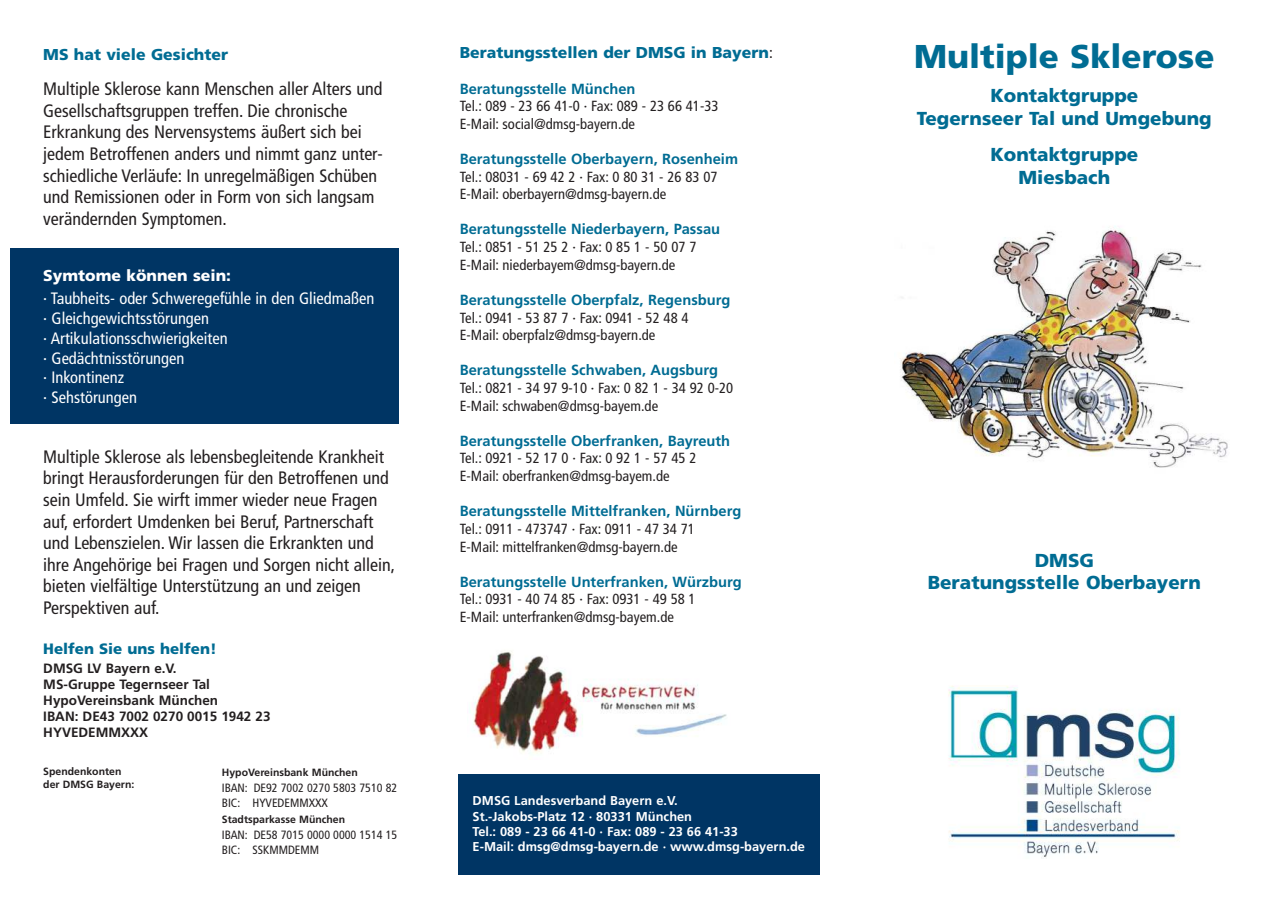
<style>
.page{position:relative;width:1287px;height:918px;background:#fff}
.page>*{position:absolute;margin:0;border:0;box-sizing:border-box;transform-origin:0 0}
.t1{font:900 33px "Frutiger";color:#006c93}
.t2{font:900 18.75px/22.5px "Frutiger";color:#006c93;text-align:center}
.t3{font:condensed 18px/21.6px "Frutiger";color:#231f20}
.t4{font:condensed 16.5px/19.8px "Frutiger";color:#fff}
.t5{font:900 15.75px "Frutiger";color:#006c93}
.t6{font:900 15.75px "Frutiger";color:#fff}
.t7{font:900 15px "Frutiger";color:#006c93}
.t8{font:condensed 14.7px/17.5px "Frutiger";color:#231f20}
.t9{font:700 14.7px "Frutiger";color:#006c93}
.t10{font:700 13.5px/16.2px "Frutiger";color:#231f20}
.t11{font:700 12.9px/15.5px "Frutiger";color:#fff}
.t12{font:condensed 12px/15px "Frutiger";color:#231f20}
.t13{font:700 10.5px/12.6px "Frutiger";color:#231f20}
.s1{font-weight:400;font-stretch:condensed;color:#231f20}
</style>
<div class="page">
<img style="left:900px;top:226px;width:328px;height:242px">
<img style="left:948px;top:686px;width:232px;height:172px">
<div style="left:10px;top:249px;width:389px;height:175px;background:#003564"></div>
<div style="left:458px;top:775px;width:362px;height:100px;background:#003564"></div>
<img style="left:473px;top:651px;width:254px;height:103px">
<p class="t5" style="left:43px;top:48px;width:186px">MS hat viele Gesichter</p>
<p class="t3" style="left:43px;top:80px;width:341px">Multiple Sklerose kann Menschen aller Alters und Gesellschaftsgruppen treffen. Die chronische Erkrankung des Nervensystems äußert sich bei jedem Betroffenen anders und nimmt ganz unter&shy;schiedliche Verläufe: In unregelmäßigen Schüben und Remissionen oder in Form von sich langsam verändernden Symptomen.</p>
<p class="t6" style="left:43px;top:269px;width:189px">Symtome können sein:</p>
<p class="t4" style="left:43px;top:290px;width:333px">· Taubheits- oder Schweregefühle in den Gliedmaßen · Gleichgewichtsstörungen<br>· Artikulationsschwierigkeiten<br>· Gedächtnisstörungen<br>· Inkontinenz<br>· Sehstörungen</p>
<p class="t3" style="left:43px;top:447px;width:353px">Multiple Sklerose als lebensbegleitende Krankheit bringt Herausforderungen für den Betroffenen und sein Umfeld. Sie wirft immer wieder neue Fragen auf, erfordert Umdenken bei Beruf, Partnerschaft und Lebenszielen. Wir lassen die Erkrankten und ihre Angehörige bei Fragen und Sorgen nicht allein, bieten vielfältige Unterstützung an und zeigen Perspektiven auf.</p>
<p class="t7" style="left:43px;top:643px;width:175px">Helfen Sie uns helfen!</p>
<p class="t10" style="left:43px;top:661px;width:229px">DMSG LV Bayern e.V.<br>MS-Gruppe Tegernseer Tal<br>HypoVereinsbank München<br>IBAN: DE43 7002 0270 0015 1942 23<br>HYVEDEMMXXX</p>
<p class="t13" style="left:43px;top:766px;width:93px">Spendenkonten der DMSG Bayern:</p>
<p class="t13" style="left:222px;top:767px;width:137px">HypoVereinsbank München</p>
<p class="t12" style="left:222px;top:782px;width:177px">IBAN: DE92 7002 0270 5803 7510 82<br>BIC: HYVEDEMMXXX</p>
<p class="t13" style="left:222px;top:814px;width:125px">Stadtsparkasse München</p>
<p class="t12" style="left:222px;top:828px;width:177px">IBAN: DE58 7015 0000 0000 1514 15<br>BIC: SSKMMDEMM</p>
<p class="t5" style="left:460px;top:46px;width:315px">Beratungsstellen der DMSG in Bayern<span class="s1">:</span></p>
<p class="t9" style="left:460px;top:82px;width:177px">Beratungsstelle München</p>
<p class="t8" style="left:460px;top:98px;width:260px">Tel.: 089 - 23 66 41-0 · Fax: 089 - 23 66 41-33<br>E-Mail: social@dmsg-bayern.de</p>
<p class="t9" style="left:460px;top:153px;width:280px">Beratungsstelle Oberbayern, Rosenheim</p>
<p class="t8" style="left:460px;top:169px;width:259px">Tel.: 08031 - 69 42 2 · Fax: 0 80 31 - 26 83 07<br>E-Mail: oberbayern@dmsg-bayern.de</p>
<p class="t9" style="left:460px;top:223px;width:262px">Beratungsstelle Niederbayern, Passau</p>
<p class="t8" style="left:460px;top:239px;width:238px">Tel.: 0851 - 51 25 2 · Fax: 0 85 1 - 50 07 7<br>E-Mail: niederbayem@dmsg-bayern.de</p>
<p class="t9" style="left:460px;top:294px;width:272px">Beratungsstelle Oberpfalz, Regensburg</p>
<p class="t8" style="left:460px;top:310px;width:230px">Tel.: 0941 - 53 87 7 · Fax: 0941 - 52 48 4<br>E-Mail: oberpfalz@dmsg-bayern.de</p>
<p class="t9" style="left:460px;top:364px;width:260px">Beratungsstelle Schwaben, Augsburg</p>
<p class="t8" style="left:460px;top:380px;width:275px">Tel.: 0821 - 34 97 9-10 · Fax: 0 82 1 - 34 92 0-20<br>E-Mail: schwaben@dmsg-bayem.de</p>
<p class="t9" style="left:460px;top:435px;width:272px">Beratungsstelle Oberfranken, Bayreuth</p>
<p class="t8" style="left:460px;top:451px;width:238px">Tel.: 0921 - 52 17 0 · Fax: 0 92 1 - 57 45 2<br>E-Mail: oberfranken@dmsg-bayem.de</p>
<p class="t9" style="left:460px;top:505px;width:283px">Beratungsstelle Mittelfranken, Nürnberg</p>
<p class="t8" style="left:460px;top:521px;width:237px">Tel.: 0911 - 473747 · Fax: 0911 - 47 34 71<br>E-Mail: mittelfranken@dmsg-bayern.de</p>
<p class="t9" style="left:460px;top:576px;width:284px">Beratungsstelle Unterfranken, Würzburg</p>
<p class="t8" style="left:460px;top:592px;width:237px">Tel.: 0931 - 40 74 85 · Fax: 0931 - 49 58 1<br>E-Mail: unterfranken@dmsg-bayem.de</p>
<p class="t11" style="left:473px;top:794px;width:334px">DMSG Landesverband Bayern e.V.<br>St.-Jakobs-Platz 12 · 80331 München<br>Tel.: 089 - 23 66 41-0 · Fax: 089 - 23 66 41-33<br>E-Mail: dmsg@dmsg-bayern.de · www.dmsg-bayern.de</p>
<h1 class="t1" style="left:914px;top:43px;width:302px">Multiple Sklerose</h1>
<p class="t2" style="left:917px;top:86px;width:296px">Kontaktgruppe<br>Tegernseer Tal und Umgebung</p>
<p class="t2" style="left:990px;top:145px;width:149px">Kontaktgruppe<br>Miesbach</p>
<p class="t2" style="left:928px;top:550px;width:275px">DMSG<br>Beratungsstelle Oberbayern</p>
</div>
